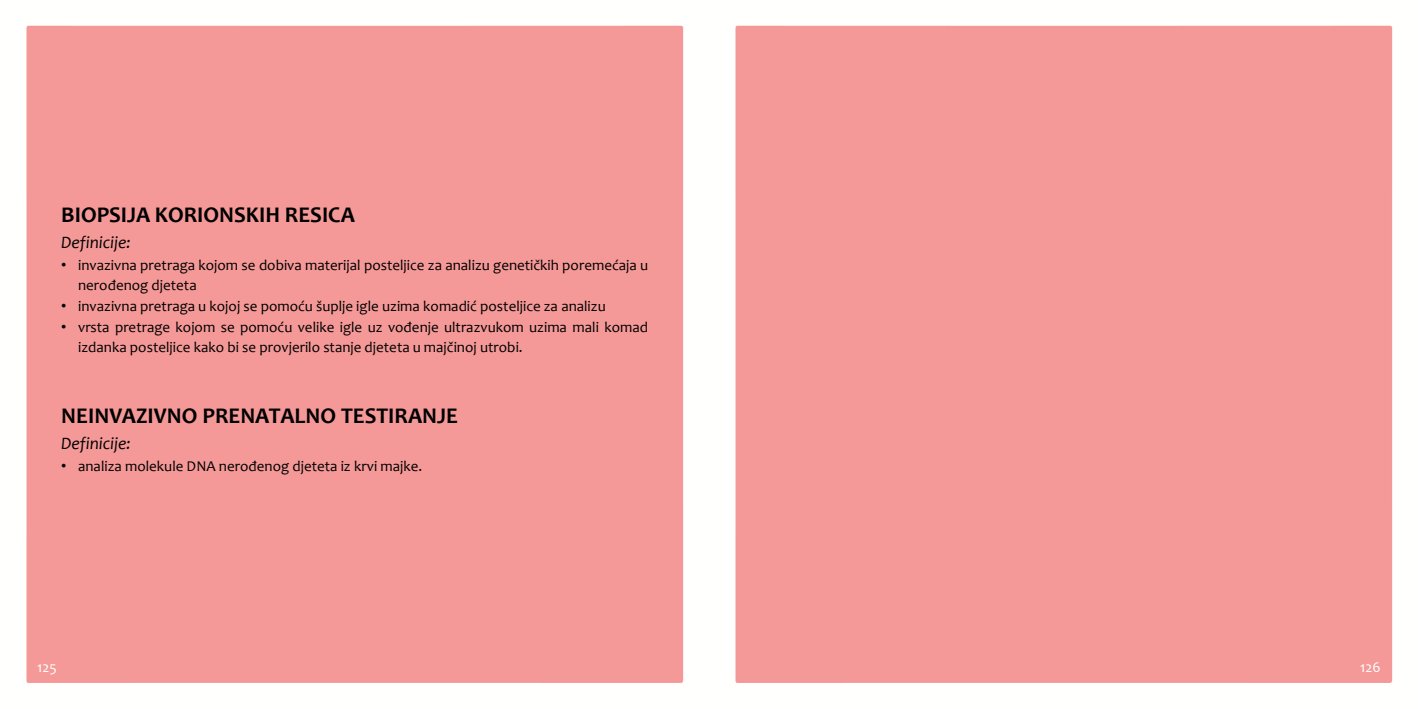
<style>
.page{position:relative;width:1418px;height:709px;background:#fff}
.page>*{position:absolute;margin:0;border:0;box-sizing:border-box;transform-origin:0 0}
.t1{font:700 22.5px "Candara";color:#000}
.t2{font:italic 17.5px "Candara";color:#000}
.t3{font:15px/20.8px "Candara";color:#000}
.t4{font:15px "Candara";color:#fff}
.s1{font-family:"Arial"}
</style>
<div class="page">
<div style="left:26px;top:118px;width:328px;height:118px;background:#f49997"></div>
<div style="left:26px;top:236px;width:328px;height:118px;background:#f49997"></div>
<div style="left:26px;top:354px;width:328px;height:118px;background:#f49997"></div>
<div style="left:26px;top:472px;width:328px;height:119px;background:#f49997"></div>
<div style="left:26px;top:591px;width:328px;height:92px;background:#f49997"></div>
<div style="left:354px;top:25px;width:330px;height:93px;background:#f49997"></div>
<div style="left:354px;top:118px;width:330px;height:118px;background:#f49997"></div>
<div style="left:354px;top:236px;width:330px;height:118px;background:#f49997"></div>
<div style="left:354px;top:354px;width:330px;height:118px;background:#f49997"></div>
<div style="left:354px;top:472px;width:330px;height:119px;background:#f49997"></div>
<div style="left:354px;top:591px;width:330px;height:92px;background:#f49997"></div>
<div style="left:735px;top:25px;width:328px;height:93px;background:#f49997"></div>
<div style="left:735px;top:118px;width:328px;height:118px;background:#f49997"></div>
<div style="left:735px;top:236px;width:328px;height:118px;background:#f49997"></div>
<div style="left:735px;top:354px;width:328px;height:118px;background:#f49997"></div>
<div style="left:735px;top:472px;width:328px;height:119px;background:#f49997"></div>
<div style="left:735px;top:591px;width:328px;height:92px;background:#f49997"></div>
<div style="left:1063px;top:25px;width:330px;height:93px;background:#f49997"></div>
<div style="left:1063px;top:118px;width:330px;height:118px;background:#f49997"></div>
<div style="left:1063px;top:236px;width:330px;height:118px;background:#f49997"></div>
<div style="left:1063px;top:354px;width:330px;height:118px;background:#f49997"></div>
<div style="left:1063px;top:472px;width:330px;height:119px;background:#f49997"></div>
<div style="left:1063px;top:591px;width:330px;height:92px;background:#f49997"></div>
<p class="t1" style="left:61px;top:201px;width:295px">BIOPSIJA KORIONSKIH RESICA</p>
<p class="t2" style="left:61px;top:231px;width:71px">Definicije:</p>
<p class="t3" style="left:78px;top:254px;width:571px;text-indent:-17px"><span class="s1">•</span> invazivna pretraga kojom se dobiva materijal posteljice za analizu genetičkih poremećaja u nerođenog djeteta</p>
<p class="t3" style="left:61px;top:295px;width:546px"><span class="s1">•</span> invazivna pretraga u kojoj se pomoću šuplje igle uzima komadić posteljice za analizu</p>
<p class="t3" style="left:78px;top:316px;width:571px;text-indent:-17px"><span class="s1">•</span> vrsta pretrage kojom se pomoću velike igle uz vođenje ultrazvukom uzima mali komad izdanka postel ice kako bi se prov erilo stanje djeteta u majčinoj utrobi.</p>
<p class="t3" style="left:170px;top:337px;width:5px">j</p>
<p class="t3" style="left:289px;top:337px;width:5px">j</p>
<p class="t1" style="left:61px;top:402px;width:398px">NEINVAZIVNO PRENATALNO TESTIRANJE</p>
<p class="t2" style="left:61px;top:432px;width:71px">Definicije:</p>
<p class="t3" style="left:61px;top:455px;width:362px"><span class="s1">•</span> analiza molekule DNA nerođenog djeteta iz krvi majke.</p>
<p class="t4" style="left:37px;top:658px;width:21px">125</p>
<p class="t4" style="left:1360px;top:658px;width:22px">126</p>
</div>
